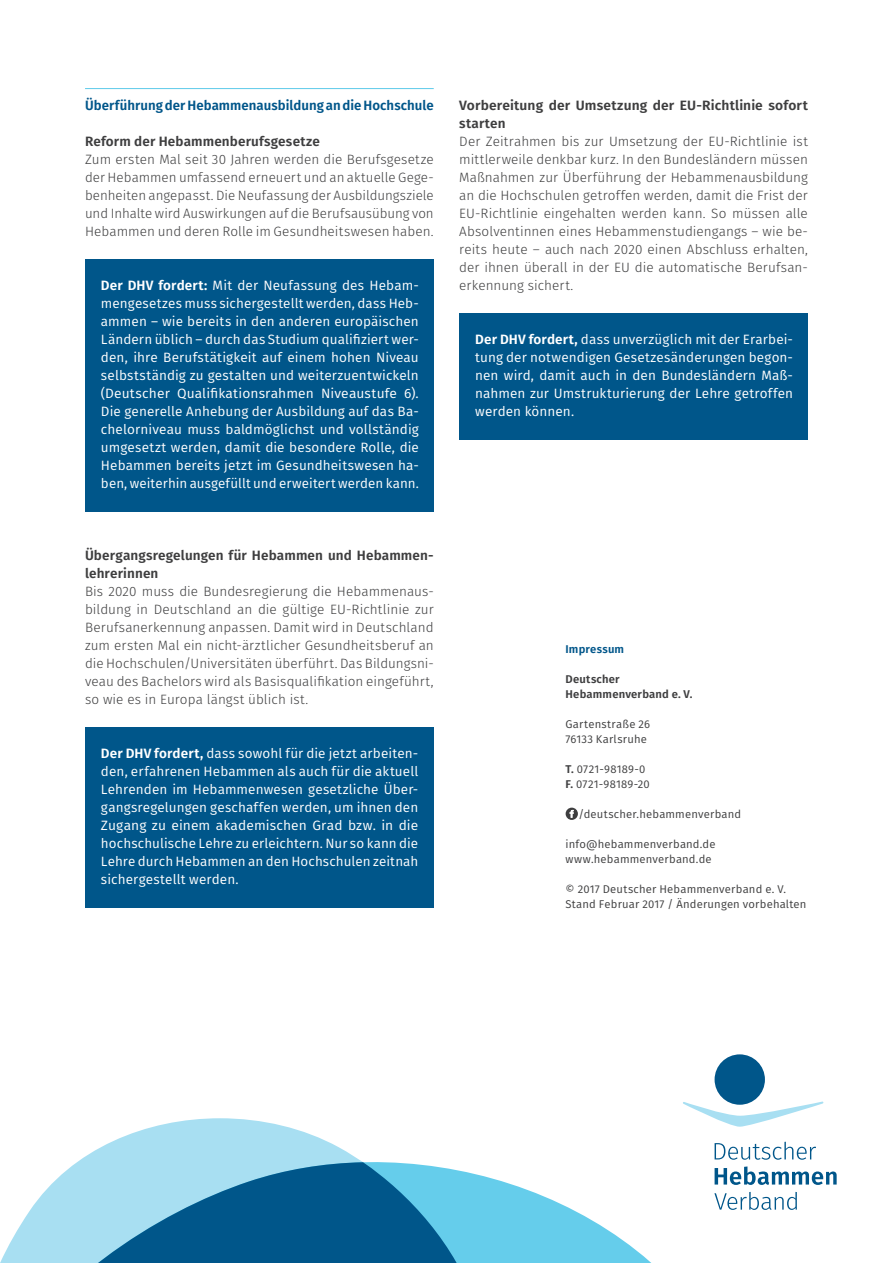
<style>
.page{position:relative;width:893px;height:1263px;background:#fff}
.page>*{position:absolute;margin:0;border:0;box-sizing:border-box;transform-origin:0 0}
.t1{font:13.5px/18px "Fira Sans";letter-spacing:.005em;color:#fff;text-align:justify}
.t2{font:300 13.5px/18px "Fira Sans";letter-spacing:.005em;color:#3e3e3f;text-align:justify}
.t3{font:600 13.5px/18px "Fira Sans";letter-spacing:.01em;color:#3e3e3f}
.t4{font:600 13.5px "Fira Sans";letter-spacing:.005em;color:#00568a}
.t5{font:11.25px/15px "Fira Sans";letter-spacing:.015em;color:#3e3e3f}
.t6{font:600 11.25px/15px "Fira Sans";letter-spacing:.015em;color:#3e3e3f}
.t7{font:600 11.25px "Fira Sans";letter-spacing:.015em;color:#00568a}
.s1{font-weight:600}
</style>
<div class="page">
<svg style="left:731px;top:1192px;width:66px;height:18px"></svg>
<svg style="left:731px;top:1166px;width:106px;height:19px"></svg>
<svg style="left:731px;top:1142px;width:85px;height:18px"></svg>
<svg style="left:683px;top:1101px;width:140px;height:26px"></svg>
<div style="left:715px;top:1054px;width:50px;height:51px;background:#00568a;border-radius:50%"></div>
<svg style="left:166px;top:1118px;width:109px;height:6px"></svg>
<svg style="left:77px;top:1124px;width:654px;height:139px"></svg>
<svg style="left:0;top:1162px;width:552px;height:101px;background:#5ca5c6"></svg>
<hr style="left:85px;top:88px;width:349px;height:1px;background:#65cdeb">
<div style="left:85px;top:260px;width:349px;height:252px;background:#00568a"></div>
<div style="left:85px;top:728px;width:349px;height:180px;background:#00568a"></div>
<div style="left:459px;top:314px;width:349px;height:126px;background:#00568a"></div>
<svg style="left:566px;top:807px;width:12px;height:13px"></svg>
<p class="t4" style="left:85px;top:94px;width:350px">Überführung der Hebammenausbildung an die Hochschule</p>
<p class="t3" style="left:85px;top:132px;width:236px">Reform der Hebammenberufsgesetze</p>
<p class="t2" style="left:85px;top:150px;width:350px">Zum ersten Mal seit 30 Jahren werden die Berufsgesetze der Hebammen umfassend erneuert und an aktuelle Gege&shy;benheiten angepasst. Die Neufassung der Ausbildungsziele und Inhalte wird Auswirkungen auf die Berufsausübung von Hebammen und deren Rolle im Gesundheitswesen haben.</p>
<p class="t3" style="left:459px;top:96px;width:350px">Vorbereitung der Umsetzung der EU-Richtlinie sofort starten</p>
<p class="t2" style="left:459px;top:132px;width:350px">Der Zeitrahmen bis zur Umsetzung der EU-Richtlinie ist mittlerweile denkbar kurz. In den Bundesländern müssen Maßnahmen zur Überführung der Hebammenausbildung an die Hochschulen getroffen werden, damit die Frist der EU-Richtlinie eingehalten werden kann. So müssen alle Absolventinnen eines Hebammenstudiengangs – wie be&shy;reits heute – auch nach 2020 einen Abschluss erhalten, der ihnen überall in der EU die automatische Berufsan-</p>
<p class="t1" style="left:101px;top:276px;width:319px"><span class="s1">Der DHV fordert:</span> Mit der Neufassung des Hebam-</p>
<p class="t2" style="left:459px;top:276px;width:116px">erkennung sichert.</p>
<p class="t1" style="left:101px;top:294px;width:319px">mengesetzes muss sichergestellt werden, dass Heb&shy;ammen – wie bereits in den anderen europäischen Ländern üblich – durch das Studium qualifiziert wer&shy;den, ihre Berufstätigkeit auf einem hohen Niveau selbstständig zu gestalten und weiterzuentwickeln (Deutscher Qualifikationsrahmen Niveaustufe 6).<br>Die generelle Anhebung der Ausbildung auf das Ba&shy;chelorniveau muss baldmöglichst und vollständig umgesetzt werden, damit die besondere Rolle, die Hebammen bereits jetzt im Gesundheitswesen ha&shy;ben, weiterhin ausgefüllt und erweitert werden kann.</p>
<p class="t1" style="left:475px;top:330px;width:319px"><span class="s1">Der DHV fordert,</span> dass unverzüglich mit der Erarbei&shy;tung der notwendigen Gesetzesänderungen begon&shy;nen wird, damit auch in den Bundesländern Maß&shy;nahmen zur Umstrukturierung der Lehre getroffen werden können.</p>
<p class="t3" style="left:85px;top:546px;width:350px">Übergangsregelungen für Hebammen und Hebammen&shy;lehrerinnen</p>
<p class="t2" style="left:85px;top:582px;width:350px">Bis 2020 muss die Bundesregierung die Hebammenaus&shy;bildung in Deutschland an die gültige EU-Richtlinie zur Berufsanerkennung anpassen. Damit wird in Deutschland zum ersten Mal ein nicht-ärztlicher Gesundheitsberuf an die Hochschulen/Universitäten überführt. Das Bildungsni&shy;veau des Bachelors wird als Basisqualifikation eingeführt, so wie es in Europa längst üblich ist.</p>
<p class="t1" style="left:101px;top:744px;width:319px"><span class="s1">Der DHV fordert,</span> dass sowohl für die jetzt arbeiten&shy;den, erfahrenen Hebammen als auch für die aktuell Lehrenden im Hebammenwesen gesetzliche Über&shy;gangsregelungen geschaffen werden, um ihnen den Zugang zu einem akademischen Grad bzw. in die hochschulische Lehre zu erleichtern. Nur so kann die Lehre durch Hebammen an den Hochschulen zeitnah sichergestellt werden.</p>
<p class="t7" style="left:566px;top:640px;width:60px">Impressum</p>
<p class="t6" style="left:566px;top:671px;width:128px">Deutscher<br>Hebammenverband e. V.</p>
<p class="t5" style="left:566px;top:716px;width:86px">Gartenstraße 26<br>76133 Karlsruhe</p>
<p class="t5" style="left:566px;top:761px;width:86px"><span class="s1">T.</span> 0721-98189-0<br><span class="s1">F.</span> 0721-98189-20</p>
<p class="t5" style="left:578px;top:806px;width:164px">/deutscher.hebammenverband</p>
<p class="t5" style="left:566px;top:836px;width:152px">info@hebammenverband.de www.hebammenverband.de</p>
<p class="t5" style="left:566px;top:881px;width:242px">© 2017 Deutscher Hebammenverband e. V.<br>Stand Februar 2017 / Änderungen vorbehalten</p>
</div>
